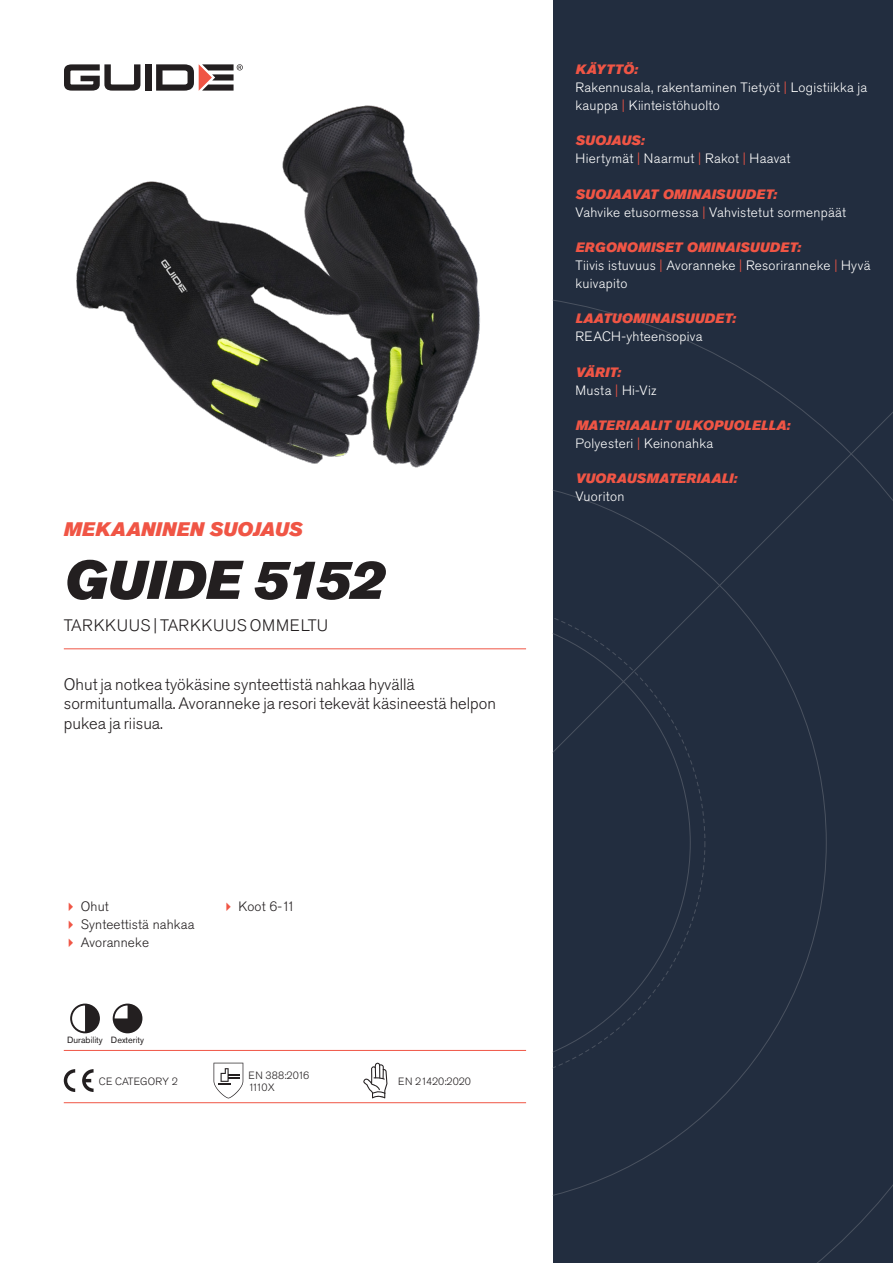
<style>
.page{position:relative;width:893px;height:1263px;background:#fff}
.page>*{position:absolute;margin:0;border:0;box-sizing:border-box;transform-origin:0 0}
.Rubrik{font:italic 54px "Akzidenz Grotesk Pro Super";color:#231f20}
.Överrubrik{font:italic 19.5px "Akzidenz Grotesk Pro Super";letter-spacing:.005em;color:#f05545}
.Ingress{font:300 16.5px/19.8px "Akzidenz Grotesk Pro";color:#231f20}
.Product_-_AltSegment{font:300 16.5px "Akzidenz Grotesk Pro";letter-spacing:.03em;color:#231f20}
.Produkt_-_Brödtext{font:300 13.5px/18px "Akzidenz Grotesk Pro";letter-spacing:.02em;color:#fff}
.Produkt_-_Namn{font:italic 13.5px "Akzidenz Grotesk Pro Super";letter-spacing:.015em;color:#f05545}
.t1{font:300 13.5px "Akzidenz Grotesk Pro";letter-spacing:.01em;color:#231f20}
.t2{font:300 10.5px "Akzidenz Grotesk Pro";color:#231f20}
.Produkt_-_Egenskaper{font:9px "Akzidenz Grotesk Pro";color:#231f20}
.s1{color:#f05545}
</style>
<div class="page">
<div style="left:145px;top:64px;width:7px;height:27px;background:#231f20"></div>
<svg style="left:156px;top:64px;width:87px;height:27px"></svg>
<svg style="left:64px;top:64px;width:76px;height:27px"></svg>
<div style="left:553px;top:0;width:340px;height:1263px;background:#222d3f"></div>
<svg style="left:553px;top:300px;width:340px;height:963px"></svg>
<hr style="left:64px;top:1050px;width:462px;height:1px;background:#f05545">
<hr style="left:64px;top:1102px;width:462px;height:1px;background:#f05545">
<svg style="left:70px;top:1003px;width:30px;height:30px"></svg>
<svg style="left:113px;top:1003px;width:29px;height:30px"></svg>
<svg style="left:64px;top:1069px;width:11px;height:23px"></svg>
<svg style="left:82px;top:1069px;width:12px;height:23px"></svg>
<svg style="left:214px;top:1063px;width:29px;height:35px"></svg>
<svg style="left:363px;top:1063px;width:24px;height:35px"></svg>
<img style="left:76px;top:105px;width:404px;height:363px">
<hr style="left:64px;top:648px;width:462px;height:1px;background:#f05545">
<p class="Överrubrik" style="left:64px;top:517px;width:240px">MEKAANINEN SUOJAUS</p>
<p class="Rubrik" style="left:64px;top:545px;width:322px">GUIDE 5152</p>
<p class="Product_-_AltSegment" style="left:64px;top:615px;width:266px">TARKKUUS | TARKKUUS OMMELTU</p>
<p class="Ingress" style="left:64px;top:674px;width:434px">Ohut ja notkea työkäsine synteettistä nahkaa hyvällä sormituntumalla. Avoranneke ja resori tekevät käsineestä helpon pukea ja riisua.</p>
<p class="t1" style="left:81px;top:898px;width:29px">Ohut</p>
<p class="t1" style="left:81px;top:916px;width:115px">Synteettistä nahkaa</p>
<p class="t1" style="left:81px;top:934px;width:70px">Avoranneke</p>
<p class="Produkt_-_Egenskaper" style="left:67px;top:1034px;width:37px">Durability</p>
<p class="Produkt_-_Egenskaper" style="left:111px;top:1034px;width:35px">Dexterity</p>
<p class="t2" style="left:99px;top:1074px;width:81px">CE CATEGORY 2</p>
<p class="t1" style="left:238px;top:898px;width:58px">Koot 6-11</p>
<p class="t2" style="left:248px;top:1068px;width:62px">EN 388:2016</p>
<p class="t2" style="left:248px;top:1080px;width:28px">1110X</p>
<p class="t2" style="left:398px;top:1074px;width:74px">EN 21420:2020</p>
<p class="Produkt_-_Namn" style="left:576px;top:60px;width:64px">KÄYTTÖ:</p>
<p class="Produkt_-_Brödtext" style="left:576px;top:78px;width:293px">Rakennusala, rakentaminen Tietyöt <span class="s1">|</span> Logistiikka ja kauppa <span class="s1">|</span> Kiinteistöhuolto</p>
<p class="Produkt_-_Namn" style="left:576px;top:132px;width:70px">SUOJAUS:</p>
<p class="Produkt_-_Brödtext" style="left:576px;top:150px;width:216px">Hiertymät <span class="s1">|</span> Naarmut <span class="s1">|</span> Rakot <span class="s1">|</span> Haavat</p>
<p class="Produkt_-_Namn" style="left:576px;top:185px;width:203px">SUOJAAVAT OMINAISUUDET:</p>
<p class="Produkt_-_Brödtext" style="left:576px;top:203px;width:272px">Vahvike etusormessa <span class="s1">|</span> Vahvistetut sormenpäät</p>
<p class="Produkt_-_Namn" style="left:576px;top:238px;width:227px">ERGONOMISET OMINAISUUDET:</p>
<p class="Produkt_-_Brödtext" style="left:576px;top:256px;width:296px">Tiivis istuvuus <span class="s1">|</span> Avoranneke <span class="s1">|</span> Resoriranneke <span class="s1">|</span> Hyvä kuivapito</p>
<p class="Produkt_-_Namn" style="left:576px;top:310px;width:162px">LAATUOMINAISUUDET:</p>
<p class="Produkt_-_Brödtext" style="left:576px;top:328px;width:128px">REACH-yhteensopiva</p>
<p class="Produkt_-_Namn" style="left:576px;top:363px;width:47px">VÄRIT:</p>
<p class="Produkt_-_Brödtext" style="left:576px;top:381px;width:82px">Musta <span class="s1">|</span> Hi-Viz</p>
<p class="Produkt_-_Namn" style="left:576px;top:416px;width:216px">MATERIAALIT ULKOPUOLELLA:</p>
<p class="Produkt_-_Brödtext" style="left:576px;top:434px;width:139px">Polyesteri <span class="s1">|</span> Keinonahka</p>
<p class="Produkt_-_Namn" style="left:576px;top:470px;width:163px">VUORAUSMATERIAALI:</p>
<p class="Produkt_-_Brödtext" style="left:576px;top:488px;width:50px">Vuoriton</p>
</div>
